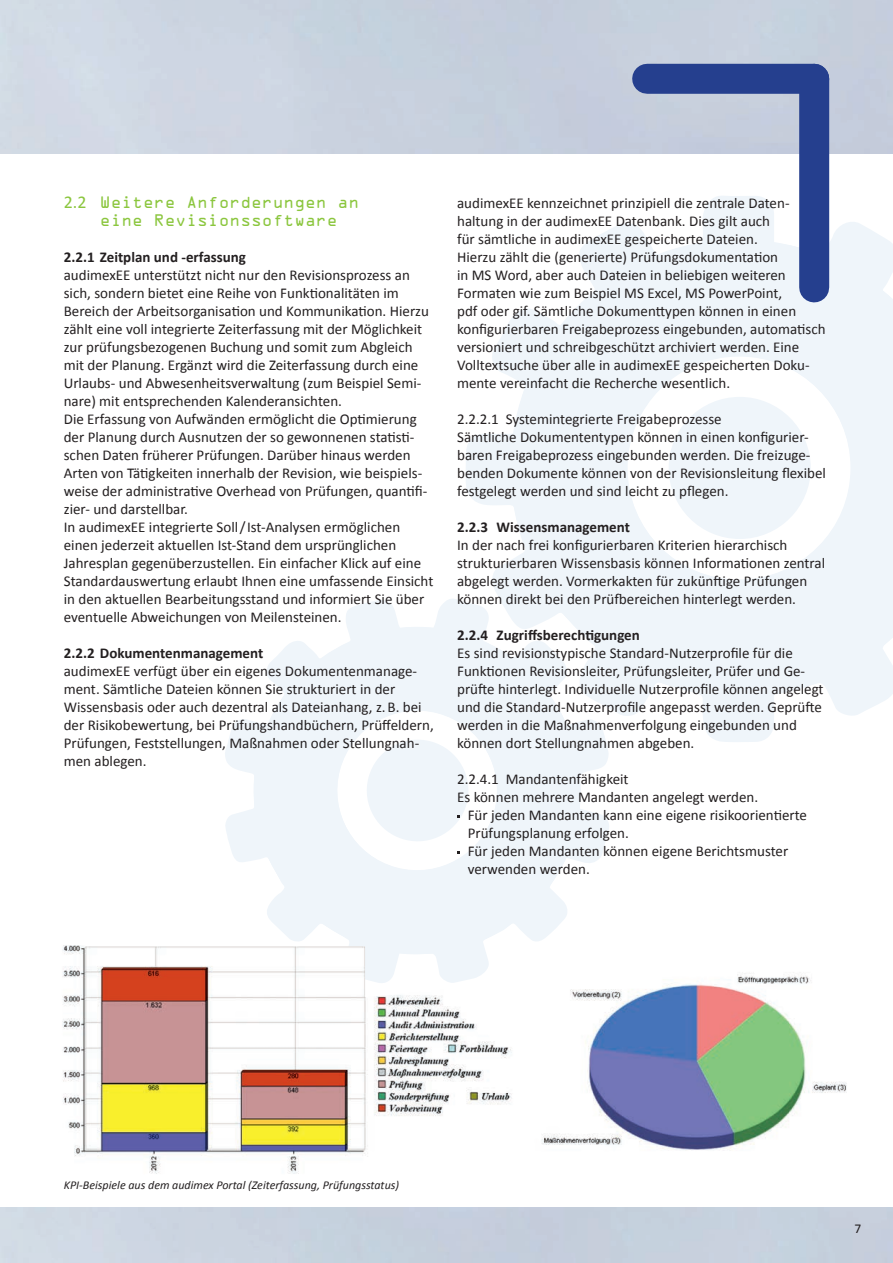
<style>
.page{position:relative;width:893px;height:1263px;background:#fff}
.page>*{position:absolute;margin:0;border:0;box-sizing:border-box;transform-origin:0 0}
.t1{font:15px/18px "Calibri";color:#231f20}
.t2{font:700 15px "Calibri";color:#231f20}
.t3{font:15px/18px "OCRAM";color:#8bc63e}
.t4{font:13.5px "Calibri";color:#231f20}
.t5{font:italic 12px "Calibri";color:#231f20}
.s1{font-family:"Calibri";font-size:18px}
</style>
<div class="page">
<svg style="left:466px;top:195px;width:424px;height:547px"></svg>
<svg style="left:510px;top:239px;width:383px;height:457px;fill:#eff5fa"></svg>
<div style="left:669px;top:397px;width:142px;height:142px;background:#eff5fa;border-radius:50%"></div>
<svg style="left:225px;top:597px;width:385px;height:262px"></svg>
<svg style="left:236px;top:609px;width:362px;height:336px;fill:#eff5fa"></svg>
<img style="left:62px;top:945px;width:785px;height:229px">
<img style="left:0;top:0;width:893px;height:154px">
<div style="left:647px;top:64px;width:167px;height:30px;background:#253f8e"></div>
<div style="left:799px;top:79px;width:30px;height:208px;background:#253f8e"></div>
<svg style="left:361px;top:734px;width:113px;height:120px"></svg>
<p class="t3" style="left:100px;top:194px;width:261px;text-indent:-36px"><span class="s1">2.2</span> Weitere Anforderungen an eine Revisionssoftware</p>
<p class="t2" style="left:64px;top:247px;width:184px">2.2.1 Zeitplan und -erfassung</p>
<p class="t1" style="left:64px;top:266px;width:371px">audimexEE unterstützt nicht nur den Revisionsprozess an sich, sondern bietet eine Reihe von Funktionalitäten im Bereich der Arbeitsorganisation und Kommunikation. Hierzu zählt eine voll integrierte Zeiterfassung mit der Möglichkeit zur prüfungsbezogenen Buchung und somit zum Abgleich mit der Planung. Ergänzt wird die Zeiterfassung durch eine Urlaubs- und Abwesenheitsverwaltung (zum Beispiel Semi&shy;nare) mit entsprechenden Kalenderansichten.<br>Die Erfassung von Aufwänden ermöglicht die Optimierung der Planung durch Ausnutzen der so gewonnenen statisti&shy;schen Daten früherer Prüfungen. Darüber hinaus werden Arten von Tätigkeiten innerhalb der Revision, wie beispiels&shy;weise der administrative Overhead von Prüfungen, quantifi&shy;zier- und darstellbar.<br>In audimexEE integrierte Soll/Ist-Analysen ermöglichen einen jederzeit aktuellen Ist-Stand dem ursprünglichen Jahresplan gegenüberzustellen. Ein einfacher Klick auf eine Standardauswertung erlaubt Ihnen eine umfassende Einsicht in den aktuellen Bearbeitungsstand und informiert Sie über eventuelle Abweichungen von Meilensteinen.</p>
<p class="t2" style="left:64px;top:643px;width:201px">2.2.2 Dokumentenmanagement</p>
<p class="t1" style="left:64px;top:662px;width:371px">audimexEE verfügt über ein eigenes Dokumentenmanage&shy;ment. Sämtliche Dateien können Sie strukturiert in der Wissensbasis oder auch dezentral als Dateianhang, z. B. bei der Risikobewertung, bei Prüfungshandbüchern, Prüffeldern, Prüfungen, Feststellungen, Maßnahmen oder Stellungnah&shy;men ablegen.</p>
<p class="t1" style="left:457px;top:194px;width:370px">audimexEE kennzeichnet prinzipiell die zentrale Daten&shy;haltung in der audimexEE Datenbank. Dies gilt auch<br>für sämtliche in audimexEE gespeicherte Dateien.<br>Hierzu zählt die (generierte) Prüfungsdokumentation<br>in MS Word, aber auch Dateien in beliebigen weiteren Formaten wie zum Beispiel MS Excel, MS PowerPoint,<br>pdf oder gif. Sämtliche Dokumenttypen können in einen konfigurierbaren Freigabeprozess eingebunden, automatisch versioniert und schreibgeschützt archiviert werden. Eine Volltextsuche über alle in audimexEE gespeicherten Doku&shy;mente vereinfacht die Recherche wesentlich.</p>
<p class="t1" style="left:457px;top:410px;width:370px">2.2.2.1 Systemintegrierte Freigabeprozesse<br>Sämtliche Dokumententypen können in einen konfigurier&shy;baren Freigabeprozess eingebunden werden. Die freizuge&shy;benden Dokumente können von der Revisionsleitung flexibel festgelegt werden und sind leicht zu pflegen.</p>
<p class="t2" style="left:457px;top:517px;width:174px">2.2.3 Wissensmanagement</p>
<p class="t1" style="left:457px;top:536px;width:370px">In der nach frei konfigurierbaren Kriterien hierarchisch strukturierbaren Wissensbasis können Informationen zentral abgelegt werden. Vormerkakten für zukünftige Prüfungen können direkt bei den Prüfbereichen hinterlegt werden.</p>
<p class="t2" style="left:457px;top:625px;width:184px">2.2.4 Zugriffsberechtigungen</p>
<p class="t1" style="left:457px;top:644px;width:368px">Es sind revisionstypische Standard-N utzerprofile für die Funktionen Revisionsleiter, Prüfungsleiter, Prüfer und Ge&shy;prüfte hinterlegt. Individuelle N utzerprofile können angelegt und die Standard-N utzerprofile angepasst werden. Geprüfte werden in die Maßnahmenverfolgung eingebunden und können dort Stellungnahmen abgeben.</p>
<p class="t1" style="left:457px;top:770px;width:173px">2.2.4.1 Mandantenfähigkeit</p>
<p class="t1" style="left:457px;top:788px;width:303px">Es können mehrere Mandanten angelegt werden.</p>
<p class="t1" style="left:468px;top:806px;width:341px">Für jeden Mandanten kann eine eigene risikoorientierte</p>
<p class="t1" style="left:468px;top:824px;width:163px">Prüfungsplanung erfolgen.</p>
<p class="t1" style="left:468px;top:842px;width:322px">Für jeden Mandanten können eigene Berichtsmuster</p>
<p class="t1" style="left:468px;top:860px;width:124px">verwenden werden.</p>
<p class="t5" style="left:64px;top:1177px;width:337px">KPI-Beispiele aus dem audimex Portal (Zeiterfassung, Prüfungsstatus)</p>
<p class="t4" style="left:855px;top:1220px;width:8px">7</p>
</div>
